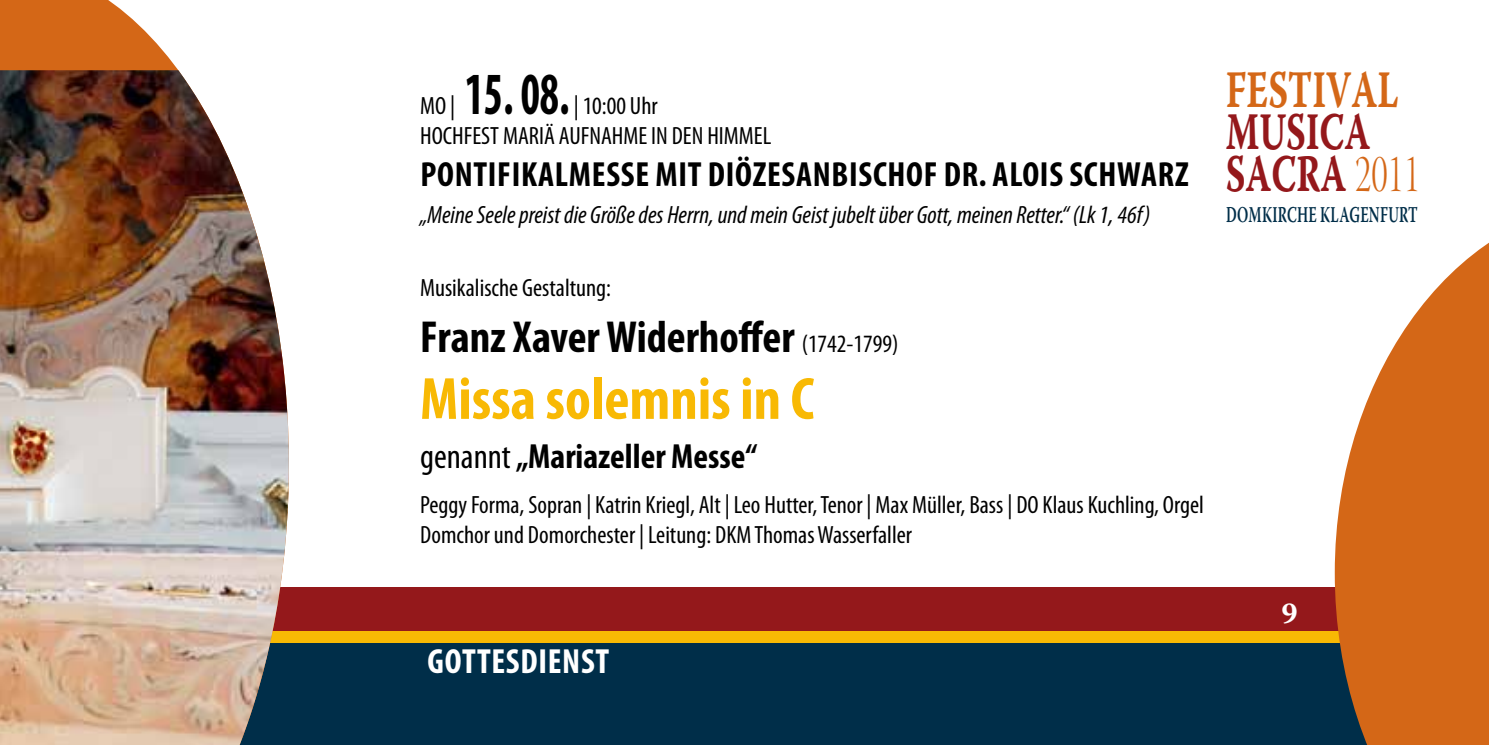
<style>
.page{position:relative;width:1489px;height:745px;background:#fff}
.page>*{position:absolute;margin:0;border:0;box-sizing:border-box;transform-origin:0 0}
.t1{font:700 condensed 60px "Myriad Pro";color:#f8b904}
.t2{font:700 condensed 60px "Myriad Pro";color:#000;scale:.75 1}
.t3{font:52.5px/42px "Warnock Pro Bold Capt";color:#94181b;scale:.67 1}
.t4{font:52.5px "Warnock Pro Bold Capt";color:#d46717;scale:.67 1}
.t5{font:700 condensed 45px "Myriad Pro";letter-spacing:-.005em;color:#000}
.t6{font:700 condensed 35px "Myriad Pro";letter-spacing:.02em;color:#000}
.t7{font:700 condensed 35px "Myriad Pro";letter-spacing:.02em;color:#fff}
.t8{font:700 30px "Warnock Pro";color:#fff}
.t9{font:condensed 25px/30px "Myriad Pro";color:#000}
.t10{font:italic condensed 25px "Myriad Pro";color:#000}
.t11{font:600 22.5px "Warnock Pro";letter-spacing:.015em;color:#002e49;scale:.63 1}
.s1{font-weight:400;font-size:25px}
.s2{font-weight:400}
.s3{font-family:"Warnock Pro Light Disp";color:#d46717}
</style>
<div class="page">
<div style="left:0;top:587px;width:1488px;height:157px;background:#94181b"></div>
<div style="left:0;top:636px;width:1488px;height:108px;background:#002e49"></div>
<div style="left:0;top:631px;width:1488px;height:11px;background:#f8b904"></div>
<svg style="left:1334px;top:243px;width:154px;height:501px;fill:#d46717"></svg>
<svg style="left:0;top:0;width:178px;height:70px;fill:#d46717"></svg>
<img style="left:0;top:70px;width:289px;height:674px">
<h1 class="t2" style="left:464px;top:57px;width:141px">15. 08.</h1>
<p class="t9" style="left:420px;top:91px;width:353px;text-indent:154px">| 10:00 Uhr<br>HOCHFEST MARIÄ AUFNAHME IN DEN HIMMEL</p>
<h3 class="t6" style="left:420px;top:153px;width:769px">PONTIFIKALMESSE MIT DIÖZESANBISCHOF DR. ALOIS SCHWARZ</h3>
<p class="t10" style="left:420px;top:200px;width:732px">„Meine Seele preist die Größe des Herrn, und mein Geist jubelt über Gott, meinen Retter.“ (Lk 1, 46f)</p>
<p class="t9" style="left:420px;top:91px;width:37px">MO |</p>
<p class="t9" style="left:420px;top:272px;width:192px">Musikalische Gestaltung:</p>
<h3 class="t5" style="left:420px;top:308px;width:479px">FRANZ XAVER WIDERHOFFER <span class="s1">(1742-1799)</span></h3>
<h1 class="t1" style="left:420px;top:361px;width:394px">MISSA SOLEMNIS IN C</h1>
<h3 class="t6" style="left:420px;top:434px;width:339px"><span class="s2">genannt</span> „MARIAZELLER MESSE“</h3>
<p class="t9" style="left:420px;top:489px;width:785px">Peggy Forma, Sopran | Katrin Kriegl, Alt | Leo Hutter, Tenor | Max Müller, Bass | DO Klaus Kuchling, Orgel<br>Domchor und Domorchester | Leitung: DKM Thomas Wasserfaller</p>
<h3 class="t7" style="left:427px;top:639px;width:183px">GOTTESDIENST</h3>
<h2 class="t4" style="left:1225px;top:58px;width:259px">FESTIVAL</h2>
<h2 class="t3" style="left:1225px;top:110px;width:291px">MUSICA<br>SACRA <span class="s3">2011</span></h2>
<p class="t11" style="left:1225px;top:201px;width:306px">DOMKIRCHE KLAGENFURT</p>
<p class="t8" style="left:1281px;top:595px;width:18px">9</p>
</div>
